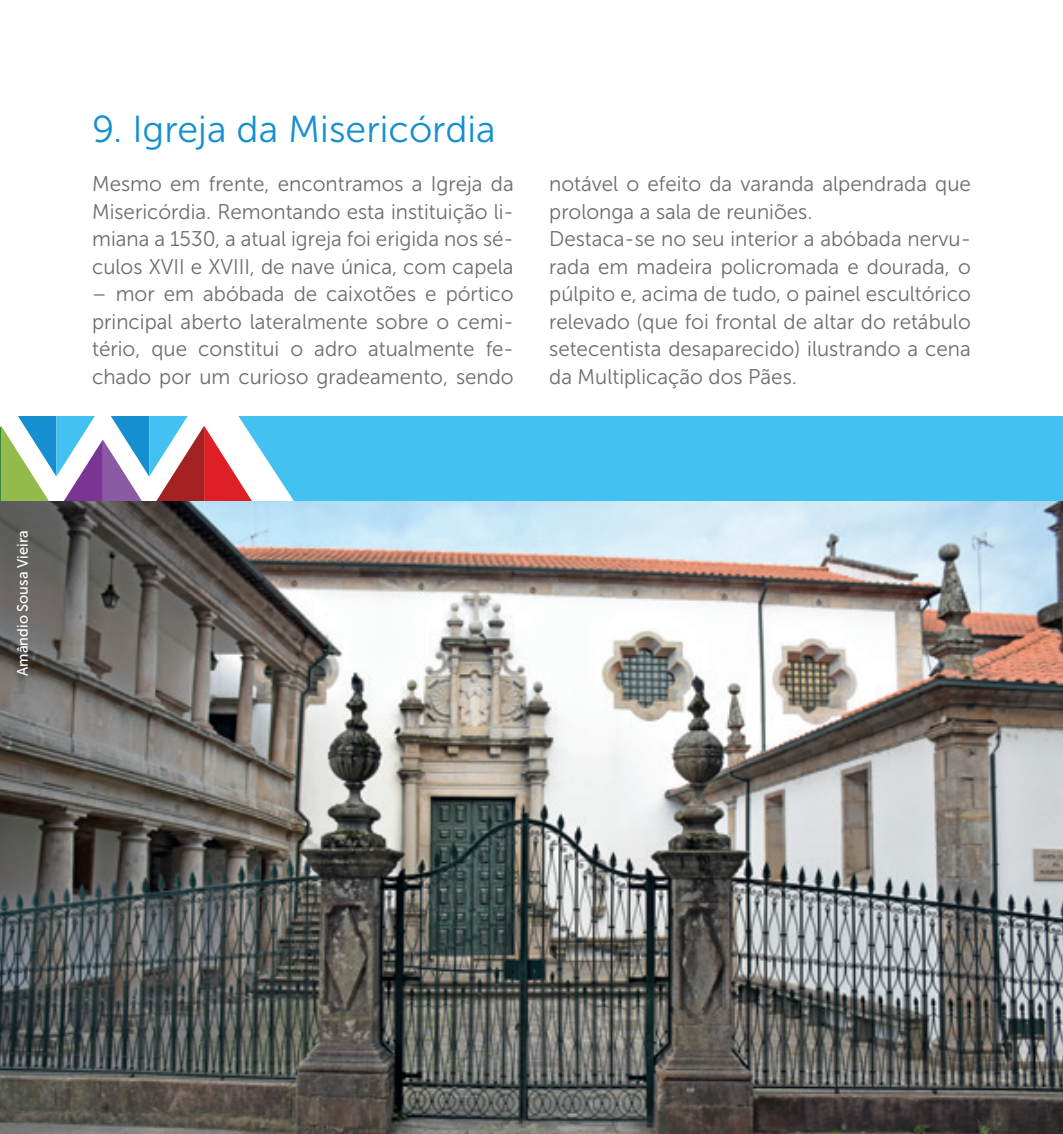
<style>
.page{position:relative;width:1063px;height:1134px;background:#fff}
.page>*{position:absolute;margin:0;border:0;box-sizing:border-box;transform-origin:0 0}
.t1{font:37.5px "Museo Sans 300";color:#158fcf}
.t2{font:21.25px/27.5px "Museo Sans 300";color:#6c6d70;text-align:justify}
.t3{font:15px "Museo Sans 500";color:#fff}
</style>
<div class="page">
<div style="left:252px;top:416px;width:811px;height:85px;background:#43c1f0"></div>
<svg style="left:0;top:416px;width:252px;height:85px"></svg>
<img style="left:0;top:501px;width:1063px;height:633px">
<p class="t3" style="left:14px;top:676px;width:147px;rotate:-90deg">Amândio Sousa Vieira</p>
<h1 class="t1" style="left:92px;top:108px;width:405px">9. Igreja da Misericórdia</h1>
<p class="t2" style="left:92px;top:170px;width:423px">Mesmo em frente, encontramos a Igreja da Misericórdia. Remontando esta instituição li&shy;miana a 1530, a atual igreja foi erigida nos sé&shy;culos XVII e XVIII, de nave única, com capela</p>
<p class="t2" style="left:92px;top:280px;width:423px">– mor em abóbada de caixotões e pórtico principal aberto lateralmente sobre o cemi&shy;tério, que constitui o adro atualmente fe&shy;chado por um curioso gradeamento, sendo</p>
<p class="t2" style="left:549px;top:170px;width:423px;text-align:left">notável o efeito da varanda alpendrada que prolonga a sala de reuniões.<br>Destaca-se no seu interior a abóbada nervu&shy;rada em madeira policromada e dourada, o púlpito e, acima de tudo, o painel escultórico relevado (que foi frontal de altar do retábulo setecentista desaparecido) ilustrando a cena da Multiplicação dos Pães.</p>
</div>
